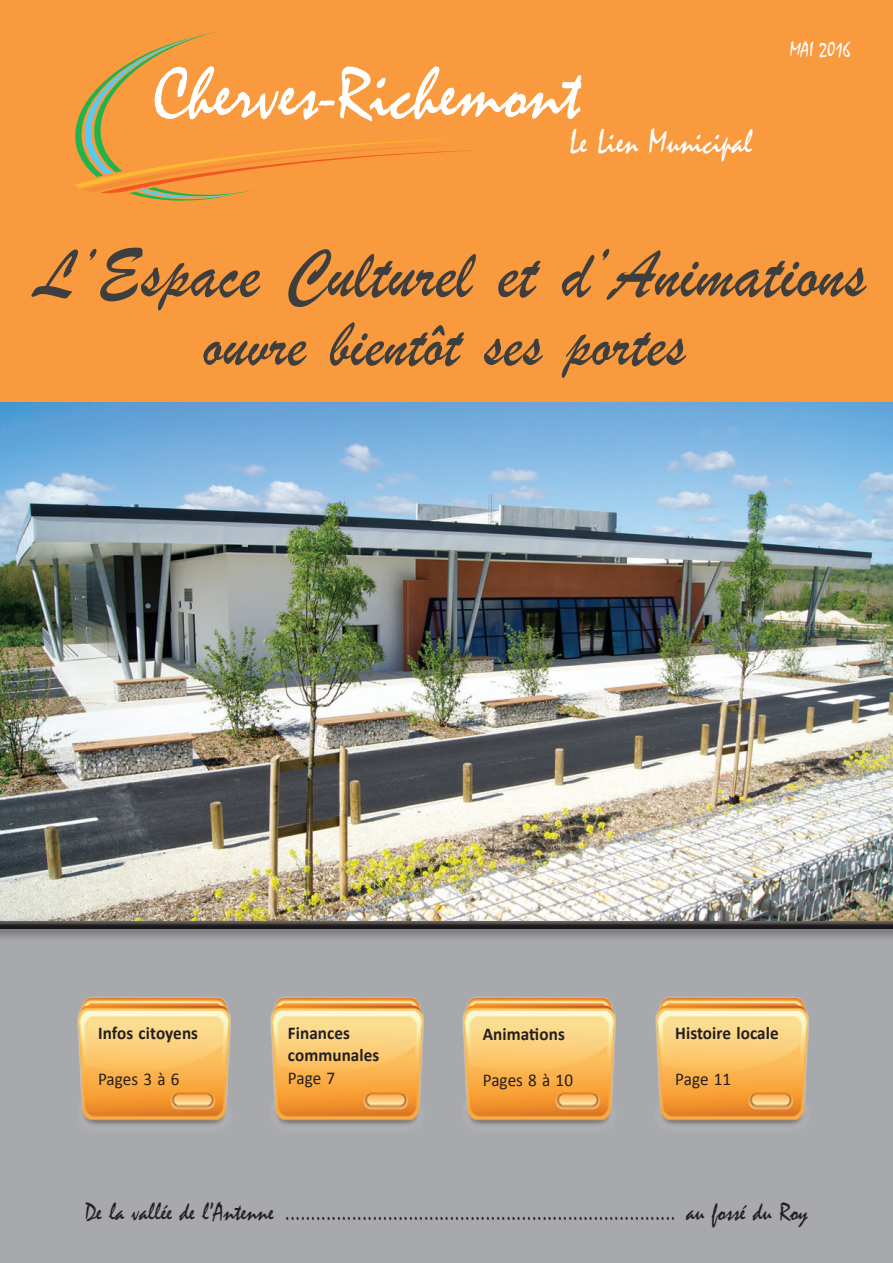
<style>
.page{position:relative;width:893px;height:1263px;background:#fff}
.page>*{position:absolute;margin:0;border:0;box-sizing:border-box;transform-origin:0 0}
.t1{font:75px "Mistral";color:#fff;scale:.96 1}
.t2{font:72px "Brush Script";letter-spacing:.01em;color:#3e3e3f;scale:.95 1}
.t3{font:66px "Brush Script";letter-spacing:.01em;color:#3e3e3f;scale:.95 1}
.t4{font:34.5px "Mistral";letter-spacing:.005em;color:#fff;scale:.9 1}
.t5{font:25.5px "Mistral";color:#231f20;scale:.9 1}
.t6{font:21px "Mistral";color:#fff;scale:.9 1}
.t7{font:700 18px/21.6px "Calibri";letter-spacing:.005em;color:#231f20;scale:.95 1}
.t8{font:18px "Calibri";color:#231f20;scale:.95 1}
</style>
<div class="page">
<img style="left:0;top:402px;width:893px;height:514px">
<div style="left:0;top:925px;width:893px;height:338px;background:#a8a9ad"></div>
<img style="left:77px;top:997px;width:154px;height:127px">
<img style="left:270px;top:997px;width:154px;height:127px">
<img style="left:462px;top:997px;width:154px;height:127px">
<img style="left:655px;top:997px;width:154px;height:127px">
<div style="left:0;top:0;width:893px;height:402px;background:#f89a3d"></div>
<svg style="left:75px;top:32px;width:393px;height:169px"></svg>
<div style="left:0;top:916px;width:893px;height:26px;background:#231f20;opacity:.5"></div>
<div style="left:0;top:921px;width:893px;height:10px;background:#231f20;opacity:.5"></div>
<h1 class="t1" style="left:153px;top:49px;width:446px">Cherves-Richemont</h1>
<h3 class="t4" style="left:570px;top:121px;width:204px">Le Lien Municipal</h3>
<p class="t6" style="left:790px;top:37px;width:69px">MAI 2016</p>
<h2 class="t2" style="left:35px;top:227px;width:876px">L’Espace Culturel et d’Animations</h2>
<h3 class="t3" style="left:203px;top:301px;width:509px">ouvre bientôt ses portes</h3>
<p class="t7" style="left:98px;top:1022px;width:107px">Infos citoyens</p>
<p class="t8" style="left:98px;top:1067px;width:87px">Pages 3 à 6</p>
<p class="t7" style="left:288px;top:1021px;width:98px">Finances communales</p>
<p class="t8" style="left:288px;top:1067px;width:51px">Page 7</p>
<p class="t7" style="left:483px;top:1023px;width:88px">Animations</p>
<p class="t8" style="left:483px;top:1068px;width:97px">Pages 8 à 10</p>
<p class="t7" style="left:675px;top:1022px;width:111px">Histoire locale</p>
<p class="t8" style="left:675px;top:1067px;width:61px">Page 11</p>
<p class="t5" style="left:85px;top:1197px;width:805px">De la vallée de l’Antenne ............................................................................ au fossé du Roy</p>
</div>
